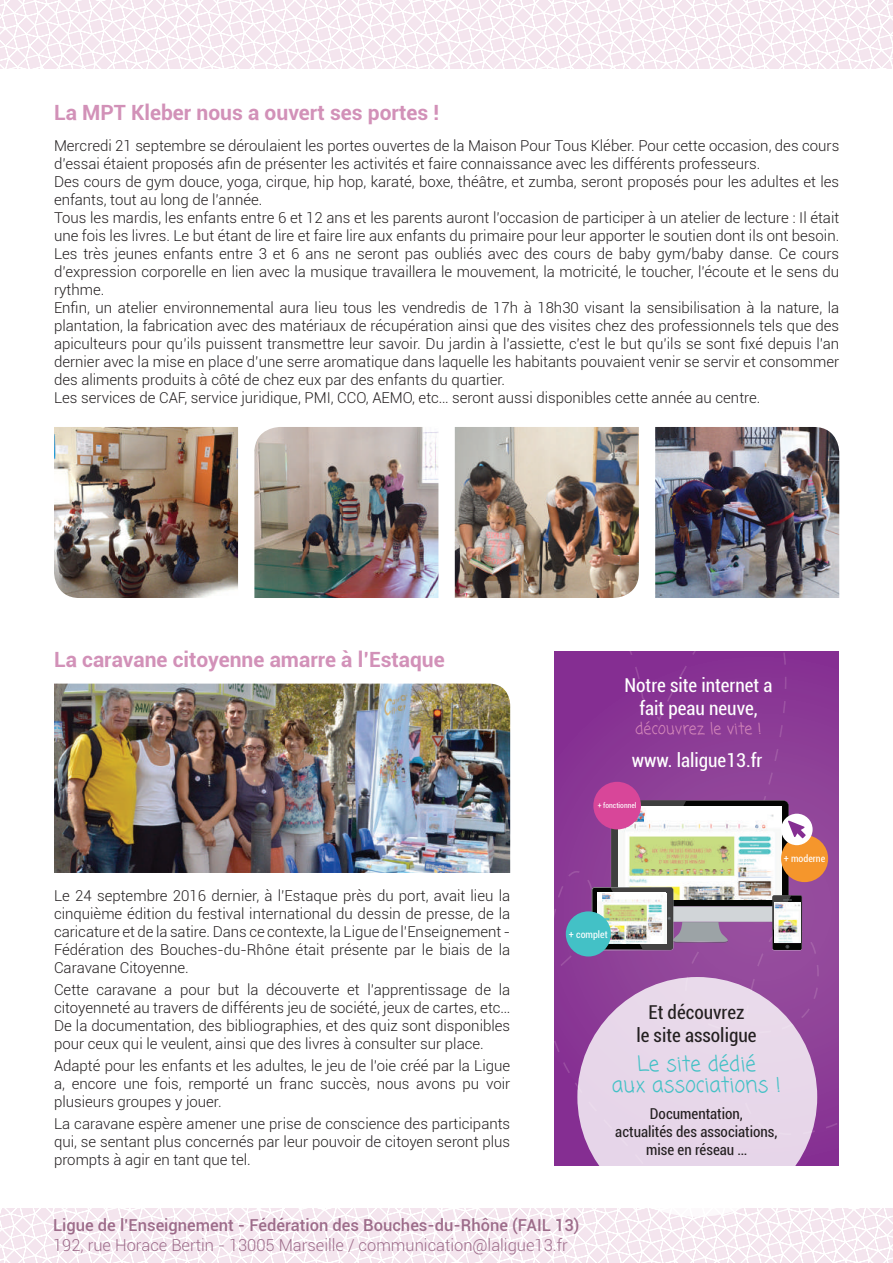
<style>
.page{position:relative;width:893px;height:1263px;background:#fff}
.page>*{position:absolute;margin:0;border:0;box-sizing:border-box;transform-origin:0 0}
.t1{font:700 21px "Roboto";color:#d291b8}
.t2{font:21px/21px "Coming Soon";color:#43c1c6;text-align:center}
.t3{font:condensed 19.05px/23px "Roboto";color:#fff;text-align:center}
.t4{font:condensed 19.05px/23px "Roboto";color:#231f20;text-align:center}
.t5{font:300 16.5px "Roboto";color:#9d6c8a}
.t6{font:500 16.5px "Roboto";color:#9d6c8a}
.t7{font:15.9px "Coming Soon";color:#d488ba}
.t8{font:300 15px/18px "Roboto";color:#231f20;text-align:justify}
.t9{font:condensed 15px/18px "Roboto";color:#231f20;text-align:center}
.t10{font:condensed 9.9px "Roboto";color:#fff}
.t11{font:condensed 7.5px "Roboto";color:#fff}
</style>
<div class="page">
<svg style="left:0;top:0;width:893px;height:68px"></svg>
<svg style="left:0;top:1209px;width:893px;height:54px"></svg>
<img style="left:54px;top:427px;width:184px;height:171px">
<img style="left:254px;top:427px;width:184px;height:171px">
<img style="left:455px;top:427px;width:184px;height:171px">
<img style="left:655px;top:427px;width:184px;height:171px">
<img style="left:54px;top:684px;width:456px;height:189px">
<svg style="left:555px;top:651px;width:284px;height:514px;background:#995f9c"></svg>
<svg style="left:577px;top:977px;width:240px;height:240px;fill:#e8d8ea"></svg>
<h1 class="t1" style="left:54px;top:98px;width:387px">La MPT Kleber nous a ouvert ses portes !</h1>
<p class="t8" style="left:54px;top:136px;width:787px;text-align:left">Mercredi 21 septembre se déroulaient les portes ouvertes de la Maison Pour Tous Kléber. Pour cette occasion, des cours d’essai étaient proposés afin de présenter les activités et faire connaissance avec les différents professeurs.<br>Des cours de gym douce, yoga, cirque, hip hop, karaté, boxe, théâtre, et zumba, seront proposés pour les adultes et les enfants, tout au long de l’année.<br>Tous les mardis, les enfants entre 6 et 12 ans et les parents auront l’occasion de participer à un atelier de lecture : Il était une fois les livres. Le but étant de lire et faire lire aux enfants du primaire pour leur apporter le soutien dont ils ont besoin.<br>Les très jeunes enfants entre 3 et 6 ans ne seront pas oubliés avec des cours de baby gym/baby danse. Ce cours d’expression corporelle en lien avec la musique travaillera le mouvement, la motricité, le toucher, l’écoute et le sens du rythme.<br>Enfin, un atelier environnemental aura lieu tous les vendredis de 17h à 18h30 visant la sensibilisation à la nature, la plantation, la fabrication avec des matériaux de récupération ainsi que des visites chez des professionnels tels que des apiculteurs pour qu’ils puissent transmettre leur savoir. Du jardin à l’assiette, c’est le but qu’ils se sont fixé depuis l’an dernier avec la mise en place d’une serre aromatique dans laquelle les habitants pouvaient venir se servir et consommer des aliments produits à côté de chez eux par des enfants du quartier.<br>Les services de CAF, service juridique, PMI, CCO, AEMO, etc… seront aussi disponibles cette année au centre.</p>
<h1 class="t1" style="left:54px;top:645px;width:392px">La caravane citoyenne amarre à l’Estaque</h1>
<p class="t8" style="left:54px;top:886px;width:458px">Le 24 septembre 2016 dernier, à l’Estaque près du port, avait lieu la cinquième édition du festival international du dessin de presse, de la caricature et de la satire. Dans ce contexte, la Ligue de l’Enseignement - Fédération des Bouches-du-Rhône était présente par le biais de la Caravane Citoyenne.</p>
<p class="t8" style="left:54px;top:980px;width:458px">Cette caravane a pour but la découverte et l’apprentissage de la citoyenneté au travers de différents jeu de société, jeux de cartes, etc… De la documentation, des bibliographies, et des quiz sont disponibles pour ceux qui le veulent, ainsi que des livres à consulter sur place.</p>
<p class="t8" style="left:54px;top:1056px;width:458px">Adapté pour les enfants et les adultes, le jeu de l’oie créé par la Ligue a, encore une fois, remporté un franc succès, nous avons pu voir plusieurs groupes y jouer.</p>
<p class="t8" style="left:54px;top:1114px;width:458px">La caravane espère amener une prise de conscience des participants qui, se sentant plus concernés par leur pouvoir de citoyen seront plus prompts à agir en tant que tel.</p>
<p class="t3" style="left:624px;top:673px;width:150px">Notre site internet a fait peau neuve,</p>
<p class="t7" style="left:635px;top:717px;width:128px">découvrez le vite !</p>
<p class="t3" style="left:632px;top:748px;width:132px">www. laligue13.fr</p>
<p class="t11" style="left:598px;top:800px;width:40px">+ fonctionnel</p>
<p class="t10" style="left:569px;top:927px;width:40px">+ complet</p>
<p class="t10" style="left:784px;top:852px;width:43px">+ moderne</p>
<p class="t4" style="left:636px;top:1000px;width:122px">Et découvrez<br>le site assoligue</p>
<h1 class="t2" style="left:612px;top:1055px;width:171px">Le site dédié<br>aux associations !</h1>
<p class="t9" style="left:615px;top:1104px;width:164px">Documentation,<br>actualités des associations, mise en réseau …</p>
<p class="t6" style="left:53px;top:1214px;width:528px">Ligue de l’Enseignement - Fédération des Bouches-du-Rhône (FAIL 13)</p>
<p class="t5" style="left:53px;top:1234px;width:516px">192, rue Horace Bertin - 13005 Marseille / communication@laligue13.fr</p>
</div>
